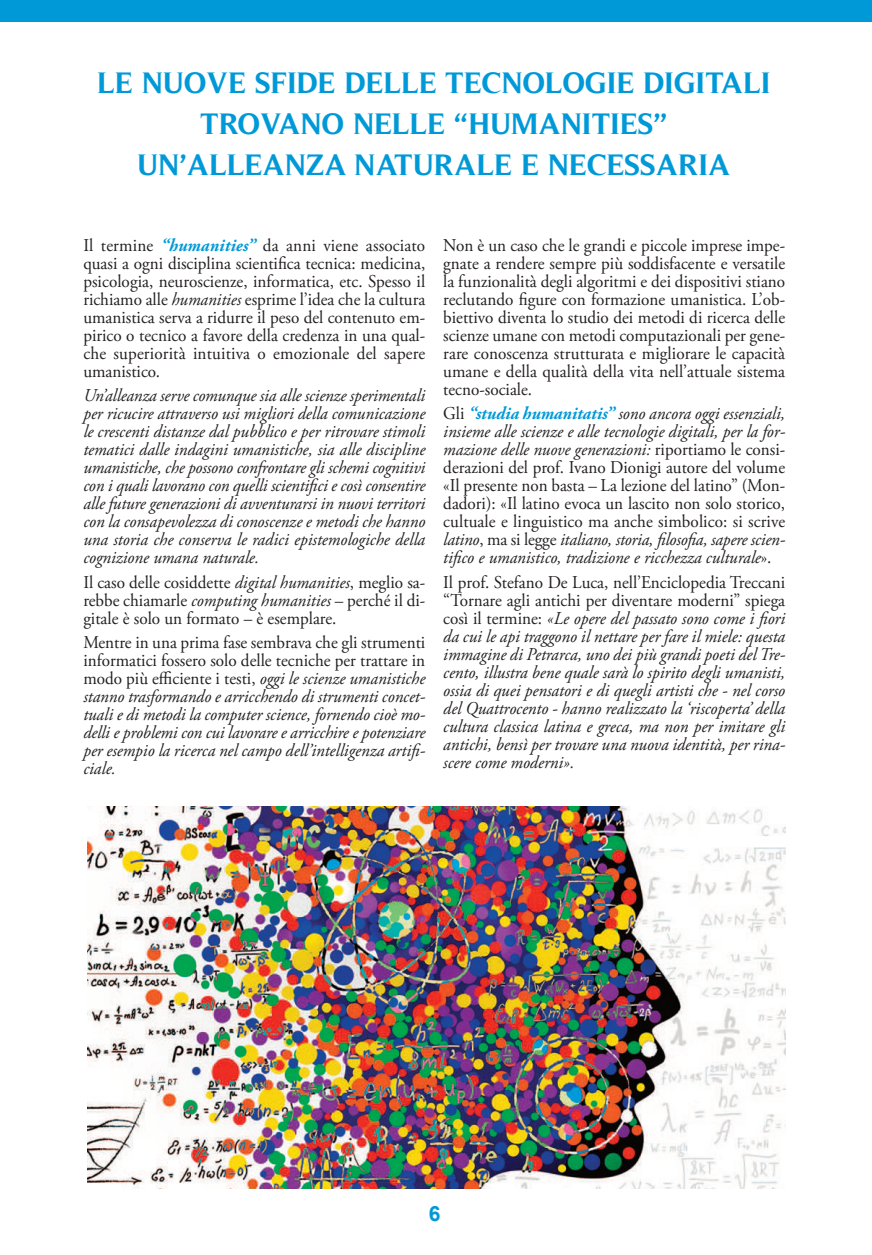
<style>
.page{position:relative;width:872px;height:1255px;background:#fff}
.page>*{position:absolute;margin:0;border:0;box-sizing:border-box;transform-origin:0 0}
.t1{font:700 30px/41.2px "Timeless";color:#0099d8;text-align:center}
.t2{font:700 21px "Arial";color:#0099d8}
.t3{font:italic 18px/18px "Adobe Garamond Pro";color:#231f20;text-align:justify;scale:.95 1}
.t4{font:18px/18px "Adobe Garamond Pro";letter-spacing:.005em;color:#231f20;text-align:justify;scale:.95 1}
.s1{font-weight:700;font-style:italic;color:#0099d8}
.s2{font-style:italic}
.s3{font-style:normal}
</style>
<div class="page">
<div style="left:0;top:0;width:872px;height:21px;background:#0099d8"></div>
<img style="left:88px;top:806px;width:697px;height:382px">
<h1 class="t1" style="left:98px;top:61px;width:674px">LE NUOVE SFIDE DELLE TECNOLOGIE DIGITALI<br>TROVANO NELLE “HUMANITIES”<br>UN’ALLEANZA NATURALE E NECESSARIA</h1>
<p class="t4" style="left:83px;top:238px;width:361px">Il termine <span class="s1">“humanities”</span> da anni viene associato quasi a ogni disciplina scientifica tecnica: medicina, psicologia, neuroscienze, informatica, etc. Spesso il richiamo alle <span class="s2">humanities</span> esprime l’idea che la cultura umanistica serva a ridurre il peso del contenuto em&shy;pirico o tecnico a favore della credenza in una qual&shy;che superiorità intuitiva o emozionale del sapere umanistico.</p>
<p class="t3" style="left:83px;top:388px;width:361px">Un’alleanza serve comunque sia alle scienze sperimentali per ricucire attraverso usi migliori della comunicazione le crescenti distanze dal pubblico e per ritrovare stimoli tematici dalle indagini umanistiche, sia alle discipline umanistiche, che possono confrontare gli schemi cognitivi con i quali lavorano con quelli scientifici e così consentire alle future generazioni di avventurarsi in nuovi territori con la consapevolezza di conoscenze e metodi che hanno una storia che conserva le radici epistemologiche della cognizione umana naturale.</p>
<p class="t4" style="left:83px;top:574px;width:361px">Il caso delle cosiddette <span class="s2">digital humanities</span>, meglio sa&shy;rebbe chiamarle <span class="s2">computing humanities</span> – perché il di&shy;gitale è solo un formato – è esemplare.</p>
<p class="t3" style="left:83px;top:635px;width:361px"><span class="s3">Mentre in una prima fase sembrava che gli strumenti informatici fossero solo delle tecniche per trattare in modo più efficiente i testi,</span> oggi le scienze umanistiche stanno trasformando e arricchendo di strumenti concet&shy;tuali e di metodi la computer science, fornendo cioè mo&shy;delli e problemi con cui lavorare e arricchire e potenziare per esempio la ricerca nel campo dell’intelligenza artifi&shy;ciale.</p>
<p class="t4" style="left:443px;top:238px;width:361px">Non è un caso che le grandi e piccole imprese impe&shy;gnate a rendere sempre più soddisfacente e versatile la funzionalità degli algoritmi e dei dispositivi stiano reclutando figure con formazione umanistica. L’ob&shy;biettivo diventa lo studio dei metodi di ricerca delle scienze umane con metodi computazionali per gene&shy;rare conoscenza strutturata e migliorare le capacità umane e della qualità della vita nell’attuale sistema tecno-sociale.</p>
<p class="t4" style="left:443px;top:406px;width:361px">Gli <span class="s1">“studia humanitatis”</span> <span class="s2">sono ancora oggi essenziali, insieme alle scienze e alle tecnologie digitali, per la for&shy;mazione delle nuove generazioni:</span> riportiamo le consi&shy;derazioni del prof. Ivano Dionigi autore del volume «Il presente non basta – La lezione del latino” (Mon&shy;dadori): «Il latino evoca un lascito non solo storico, cultuale e linguistico ma anche simbolico: si scrive <span class="s2">latino</span>, ma si legge <span class="s2">italiano, storia, filosofia, sapere scien&shy;tifico e umanistico, tradizione e ricchezza culturale</span>».</p>
<p class="t3" style="left:443px;top:574px;width:361px"><span class="s3">Il prof. Stefano De Luca, nell’Enciclopedia Treccani “Tornare agli antichi per diventare moderni” spiega così il termine:</span> «Le opere del passato sono come i fiori da cui le api traggono il nettare per fare il miele: questa immagine di Petrarca, uno dei più grandi poeti del Tre&shy;cento, illustra bene quale sarà lo spirito degli umanisti, ossia di quei pensatori e di quegli artisti che - nel corso del Quattrocento - hanno realizzato la ‘riscoperta’ della cultura classica latina e greca, ma non per imitare gli antichi, bensì per trovare una nuova identità, per rina&shy;scere come moderni».</p>
<p class="t2" style="left:429px;top:1201px;width:13px">6</p>
</div>
